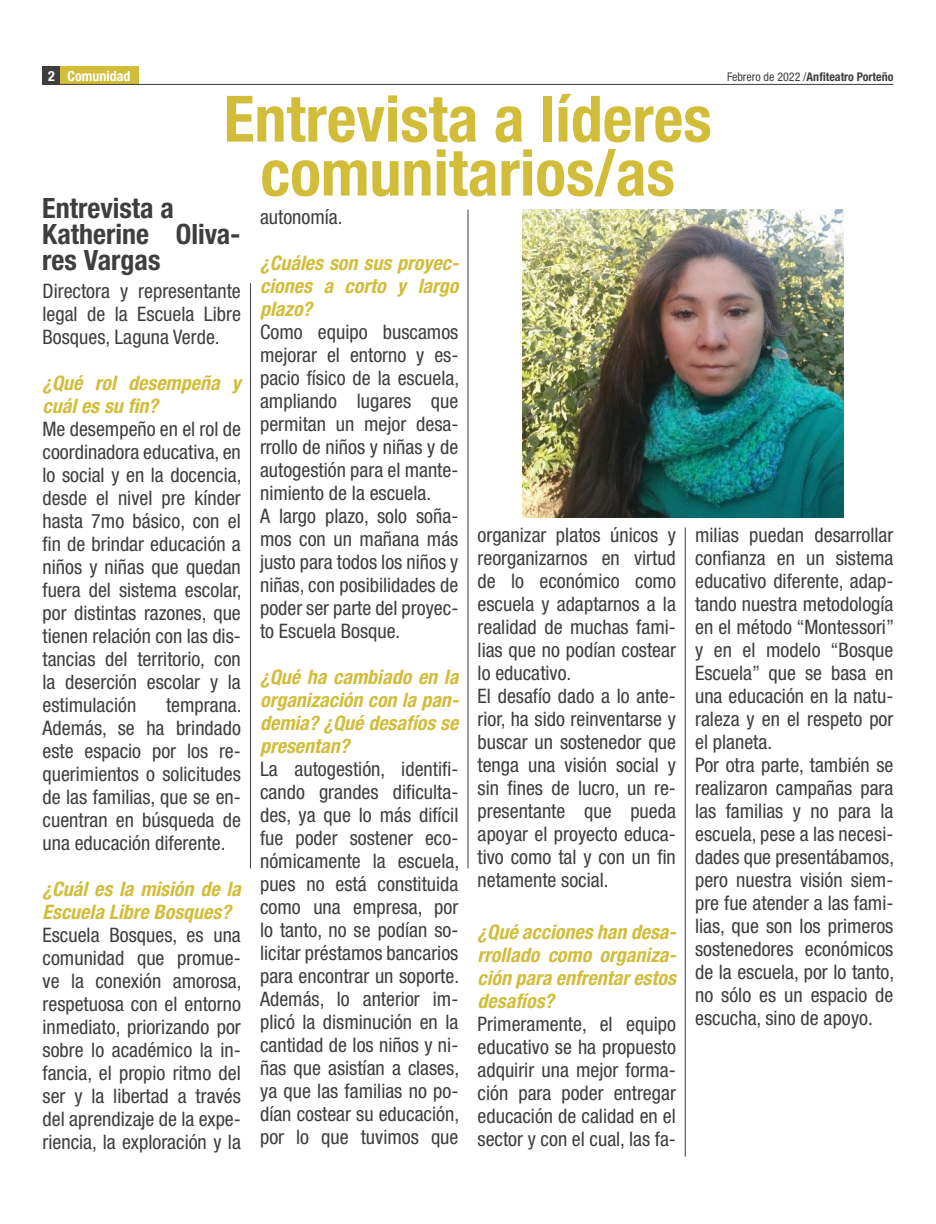
<style>
.page{position:relative;width:936px;height:1224px;background:#fff}
.page>*{position:absolute;margin:0;border:0;box-sizing:border-box;transform-origin:0 0}
.t1{font:700 condensed 64px "Helvetica Neue LT Std";color:#d2bd3b}
.t2{font:700 condensed 28px/26px "Helvetica Neue LT Std";color:#3e3e3f}
.t3{font:condensed 20px/23px "Helvetica Neue LT Std";color:#3e3e3f;text-align:justify}
.t4{font:italic 700 condensed 20px/23px "Helvetica Neue LT Std";color:#d2bd3b;text-align:justify}
.t5{font:700 condensed 14px "Helvetica Neue LT Std";color:#fff}
.t6{font:700 condensed 12px "Helvetica Neue LT Std";color:#3e3e3f}
.s1{font-weight:400}
</style>
<div class="page">
<div style="left:43px;top:66px;width:18px;height:18px;background:#3e3e3f"></div>
<div style="left:61px;top:66px;width:78px;height:18px;background:#d2bd3b"></div>
<hr style="left:43px;top:84px;width:850px;height:1px;background:#3e3e3f">
<hr style="left:467px;top:210px;width:1px;height:658px;background:#3e3e3f">
<hr style="left:250px;top:283px;width:1px;height:585px;background:#3e3e3f">
<hr style="left:685px;top:528px;width:1px;height:629px;background:#3e3e3f">
<img style="left:522px;top:210px;width:321px;height:308px">
<p class="t5" style="left:48px;top:68px;width:8px">2</p>
<p class="t5" style="left:67px;top:68px;width:64px">Comunidad</p>
<p class="t6" style="left:727px;top:70px;width:168px"><span class="s1">Febrero de 2022 /</span>Anfiteatro Porteño</p>
<p class="t1" style="left:224px;top:80px;width:489px">Entrevista a líderes</p>
<p class="t1" style="left:260px;top:134px;width:416px">comunitarios/as</p>
<p class="t2" style="left:42px;top:195px;width:133px">Entrevista a</p>
<p class="t2" style="left:42px;top:221px;width:200px">Katherine Oliva&shy;res Vargas</p>
<p class="t3" style="left:260px;top:205px;width:84px">autonomía.</p>
<p class="t4" style="left:260px;top:251px;width:200px">¿Cuáles son sus proyec&shy;ciones a corto y largo plazo?</p>
<p class="t3" style="left:260px;top:320px;width:200px">Como equipo buscamos mejorar el entorno y es&shy;pacio físico de la escuela, ampliando lugares que permitan un mejor desa&shy;rrollo de niños y niñas y de autogestión para el mante&shy;nimiento de la escuela.</p>
<p class="t3" style="left:260px;top:504px;width:200px">A largo plazo, solo soña&shy;mos con un mañana más justo para todos los niños y niñas, con posibilidades de poder ser parte del proyec&shy;to Escuela Bosque.</p>
<p class="t4" style="left:260px;top:665px;width:200px">¿Qué ha cambiado en la organización con la pan&shy;demia? ¿Qué desafíos se presentan?</p>
<p class="t3" style="left:260px;top:757px;width:200px">La autogestión, identifi&shy;cando grandes dificulta&shy;des, ya que lo más difícil fue poder sostener eco&shy;nómicamente la escuela, pues no está constituida como una empresa, por lo tanto, no se podían so&shy;licitar préstamos bancarios para encontrar un soporte.<br>Además, lo anterior im&shy;plicó la disminución en la cantidad de los niños y ni&shy;ñas que asistían a clases, ya que las familias no po&shy;dían costear su educación, por lo que tuvimos que</p>
<p class="t3" style="left:43px;top:279px;width:200px">Directora y representante legal de la Escuela Libre Bosques, Laguna Verde.</p>
<p class="t4" style="left:43px;top:371px;width:200px">¿Qué rol desempeña y cuál es su fin?</p>
<p class="t3" style="left:43px;top:417px;width:200px">Me desempeño en el rol de coordinadora educativa, en lo social y en la docencia, desde el nivel pre kínder hasta 7mo básico, con el fin de brindar educación a niños y niñas que quedan fuera del sistema escolar, por distintas razones, que tienen relación con las dis&shy;tancias del territorio, con la deserción escolar y la estimulación</p>
<p class="t3" style="left:477px;top:523px;width:200px">organizar platos únicos y reorganizarnos en virtud de lo económico como escuela y adaptarnos a la realidad de muchas fami&shy;lias que no podían costear lo educativo.</p>
<p class="t3" style="left:477px;top:684px;width:200px">El desafío dado a lo ante&shy;rior, ha sido reinventarse y buscar un sostenedor que tenga una visión social y sin fines de lucro, un re&shy;presentante que pueda apoyar el proyecto educa&shy;tivo como tal y con un fin netamente social.</p>
<p class="t4" style="left:477px;top:920px;width:200px">¿Qué acciones han desa&shy;rrollado como organiza&shy;ción para enfrentar estos desafíos?</p>
<p class="t3" style="left:477px;top:1012px;width:200px">Primeramente, el equipo educativo se ha propuesto adquirir una mejor forma&shy;ción para poder entregar educación de calidad en el sector y con el cual, las fa-</p>
<p class="t3" style="left:695px;top:523px;width:200px">milias puedan desarrollar confianza en un sistema educativo diferente, adap&shy;tando nuestra metodología en el método “Montessori” y en el modelo “Bosque Escuela” que se basa en una educación en la natu&shy;raleza y en el respeto por el planeta.</p>
<p class="t3" style="left:695px;top:753px;width:200px">Por otra parte, también se realizaron campañas para las familias y no para la escuela, pese a las necesi&shy;dades que presentábamos, pero nuestra visión siem&shy;pre fue atender a las fami&shy;lias, que son los primeros sostenedores económicos de la escuela, por lo tanto, no sólo es un espacio de escucha, sino de apoyo.</p>
<p class="t3" style="left:43px;top:693px;width:200px;text-indent:123px">temprana.<br>Además, se ha brindado este espacio por los re&shy;querimientos o solicitudes de las familias, que se en&shy;cuentran en búsqueda de una educación diferente.</p>
<p class="t4" style="left:43px;top:877px;width:200px">¿Cuál es la misión de la<br>Escuela Libre Bosques?</p>
<p class="t3" style="left:43px;top:923px;width:200px">Escuela Bosques, es una comunidad que promue&shy;ve la conexión amorosa, respetuosa con el entorno inmediato, priorizando por sobre lo académico la in&shy;fancia, el propio ritmo del ser y la libertad a través del aprendizaje de la expe&shy;riencia, la exploración y la</p>
</div>
